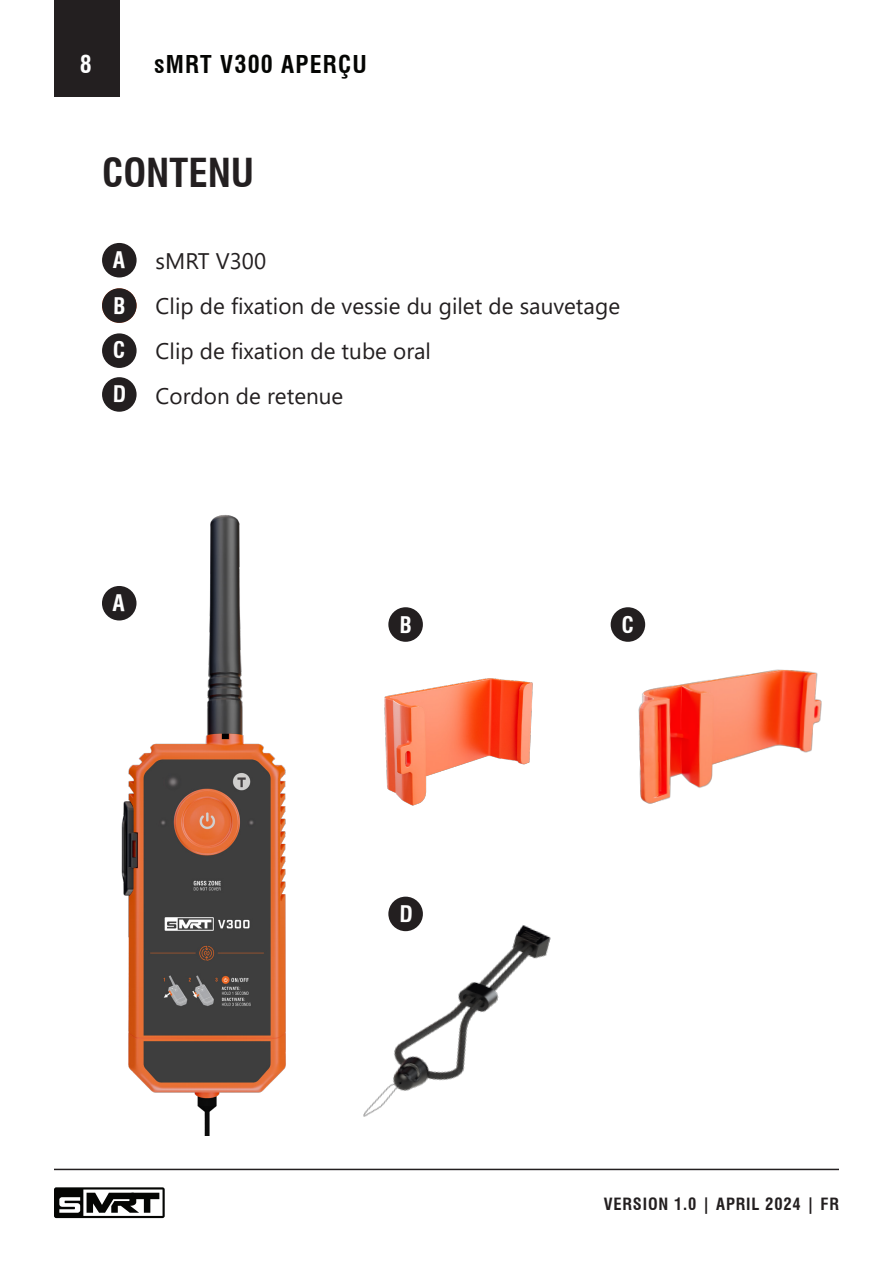
<style>
.page{position:relative;width:893px;height:1263px;background:#fff}
.page>*{position:absolute;margin:0;border:0;box-sizing:border-box;transform-origin:0 0}
.t1{font:700 condensed 39px "Swiss 721 BT";color:#231f20}
.t2{font:700 condensed 24px "Swiss 721 BT";letter-spacing:.05em;color:#040503}
.t3{font:700 condensed 24px "Swiss 721 BT";color:#fff}
.t4{font:22.5px "Segoe UI";color:#231f20}
.t5{font:700 condensed 22.5px "Swiss 721 BT";color:#fff}
.t6{font:700 condensed 16.5px "Swiss 721 BT";letter-spacing:.05em;color:#231f20}
</style>
<div class="page">
<hr style="left:54px;top:1169px;width:785px;height:1px;background:#231f20">
<div style="left:54px;top:0;width:65px;height:97px;background:#231f20"></div>
<div style="left:102px;top:243px;width:35px;height:34px;background:#231f20;border-radius:50%"></div>
<div style="left:102px;top:288px;width:35px;height:35px;background:#231f20;border-radius:50%"></div>
<div style="left:102px;top:333px;width:35px;height:35px;background:#231f20;border-radius:50%"></div>
<div style="left:102px;top:377px;width:35px;height:35px;background:#231f20;border-radius:50%"></div>
<img style="left:104px;top:515px;width:182px;height:620px">
<div style="left:102px;top:586px;width:35px;height:34px;background:#231f20;border-radius:50%"></div>
<img style="left:384px;top:678px;width:149px;height:128px">
<div style="left:388px;top:607px;width:35px;height:35px;background:#231f20;border-radius:50%"></div>
<img style="left:638px;top:669px;width:184px;height:135px">
<img style="left:363px;top:896px;width:188px;height:221px">
<div style="left:388px;top:897px;width:35px;height:34px;background:#231f20;border-radius:50%"></div>
<svg style="left:54px;top:1187px;width:111px;height:31px"></svg>
<div style="left:611px;top:607px;width:34px;height:35px;background:#231f20;border-radius:50%"></div>
<p class="t3" style="left:80px;top:50px;width:13px">8</p>
<p class="t2" style="left:154px;top:50px;width:214px">sMRT V300 APERÇU</p>
<p class="t1" style="left:102px;top:149px;width:154px">CONTENU</p>
<p class="t5" style="left:113px;top:291px;width:14px">A</p>
<p class="t4" style="left:156px;top:239px;width:112px">sMRT V300</p>
<p class="t4" style="left:156px;top:284px;width:466px">Clip de fixation de vessie du gilet de sauvetage</p>
<p class="t4" style="left:156px;top:329px;width:277px">Clip de fixation de tube oral</p>
<p class="t4" style="left:156px;top:374px;width:189px">Cordon de retenue</p>
<p class="t6" style="left:604px;top:1194px;width:237px">VERSION 1.0 | APRIL 2024 | FR</p>
</div>
